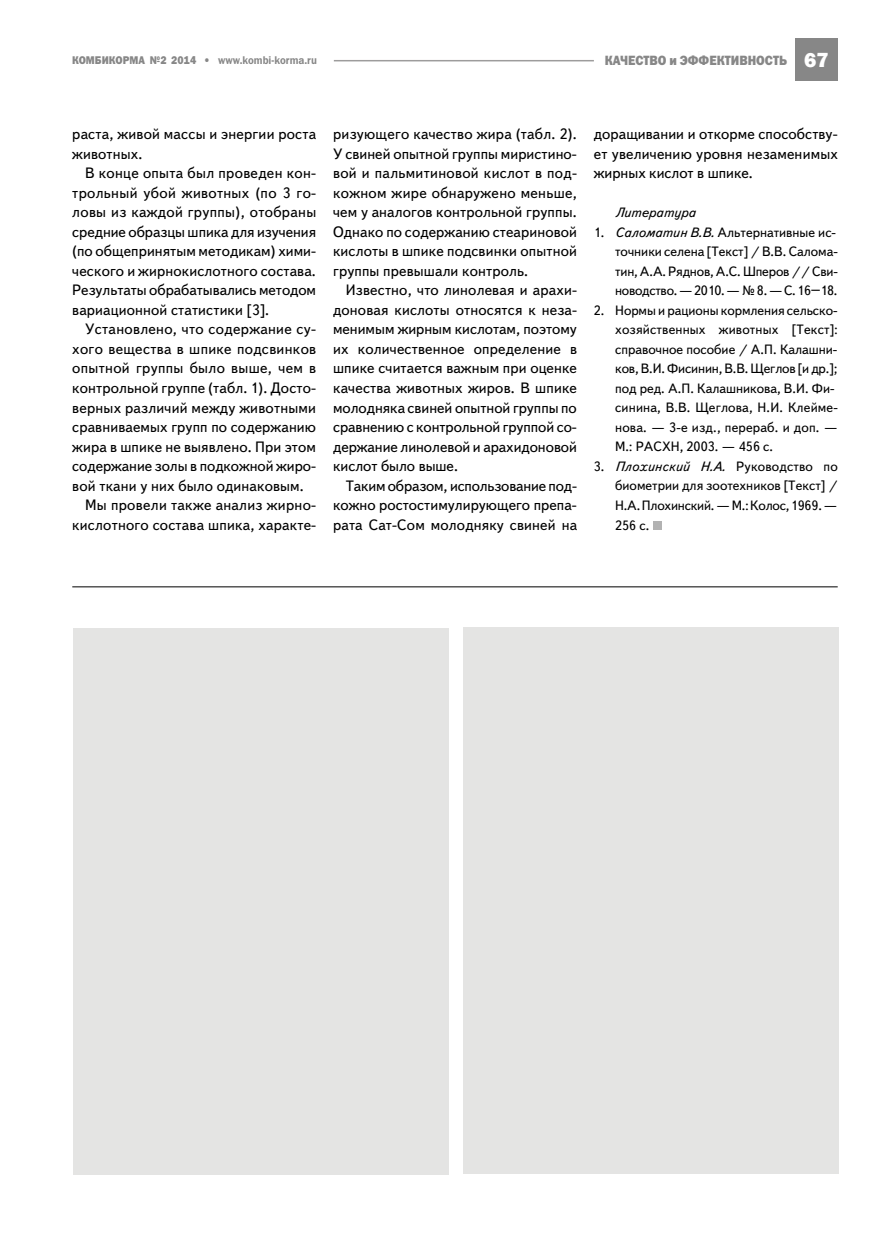
<style>
.page{position:relative;width:893px;height:1234px;background:#fff}
.page>*{position:absolute;margin:0;border:0;box-sizing:border-box;transform-origin:0 0}
.t1{font:15px/19.5px "Text Book C";letter-spacing:.01em;color:#000;text-align:justify}
.t2{font:13.5px/19.5px "Text Book C";color:#000}
.t3{font:13.5px "Franklin Gothic Heavy C";color:#878787;scale:.9 1}
.t4{font:italic 13.5px "Text Book C";color:#000}
.t5{font:11.25px "Franklin Gothic Demi C";color:#878787;scale:.9 1}
.t6{font:11.25px "Franklin Gothic Heavy C";color:#878787;scale:.9 1}
.s1{font-family:"Franklin Gothic Heavy C"}
.s2{font-family:"Franklin Gothic";font-weight:800;font-size:21px;color:#fff}
.s3{font-style:italic}
</style>
<div class="page">
<div style="left:795px;top:38px;width:43px;height:43px;background:#878787"></div>
<hr style="left:334px;top:60px;width:260px;height:1px;background:#9d9c9c">
<div style="left:463px;top:627px;width:375px;height:546px;background:#e4e4e3"></div>
<div style="left:653px;top:520px;width:8px;height:9px;background:#b2b2b2"></div>
<hr style="left:72px;top:586px;width:766px;height:1px;background:#000">
<div style="left:74px;top:627px;width:375px;height:547px;background:#e4e4e3"></div>
<p class="t6" style="left:72px;top:54px;width:42px">КОМБИКО</p>
<p class="t5" style="left:123px;top:54px;width:217px"><span class="s1">РМА №2 2014 •</span> www.kombi-korma.ru</p>
<p class="t3" style="left:605px;top:53px;width:250px">качество и эффективность <span class="s2">67</span></p>
<p class="t1" style="left:72px;top:125px;width:245px">раста, живой массы и энергии роста животных.</p>
<p class="t1" style="left:72px;top:164px;width:245px;text-indent:13px">В конце опыта был проведен кон&shy;трольный убой животных (по 3 го&shy;ловы из каждой группы), отобраны средние образцы шпика для изучения (по общепринятым методикам) хими&shy;ческого и жирнокислотного состава.<br>Результаты обрабатывались методом вариационной статистики [3].</p>
<p class="t1" style="left:85px;top:320px;width:233px">Установлено, что содержание су-</p>
<p class="t1" style="left:72px;top:339px;width:245px">хого вещества в шпике подсвинков</p>
<p class="t1" style="left:72px;top:359px;width:245px">опытной группы было выше, чем в</p>
<p class="t1" style="left:72px;top:378px;width:245px">контрольной группе (табл. 1). Досто-</p>
<p class="t1" style="left:72px;top:398px;width:245px">верных различий между животными</p>
<p class="t1" style="left:72px;top:417px;width:245px">сравниваемых групп по содержанию</p>
<p class="t1" style="left:72px;top:437px;width:245px">жира в шпике не выявлено. При этом</p>
<p class="t1" style="left:72px;top:456px;width:245px">содержание золы в подкожной жиро-</p>
<p class="t1" style="left:72px;top:476px;width:233px">вой ткани у них было одинаковым.</p>
<p class="t1" style="left:85px;top:495px;width:233px">Мы провели также анализ жирно-</p>
<p class="t1" style="left:72px;top:515px;width:245px">кислотного состава шпика, характе-</p>
<p class="t1" style="left:333px;top:125px;width:245px">ризующего качество жира (табл. 2).<br>У свиней опытной группы миристино&shy;вой и пальмитиновой кислот в под&shy;кожном жире обнаружено меньше, чем у аналогов контрольной группы.<br>Однако по содержанию стеариновой кислоты в шпике подсвинки опытной группы превышали контроль.</p>
<p class="t1" style="left:333px;top:281px;width:245px;text-indent:13px">Известно, что линолевая и арахи&shy;доновая кислоты относятся к неза&shy;менимым жирным кислотам, поэтому их количественное определение в шпике считается важным при оценке качества животных жиров. В шпике молодняка свиней опытной группы по сравнению с контрольной группой со&shy;держание линолевой и арахидоновой кислот было выше.</p>
<p class="t1" style="left:333px;top:476px;width:245px;text-indent:13px">Таким образом, использование под&shy;кожно ростостимулирующего препа&shy;рата Сат-Сом молодняку свиней на</p>
<p class="t1" style="left:594px;top:125px;width:245px">доращивании и откорме способству&shy;ет увеличению уровня незаменимых жирных кислот в шпике.</p>
<p class="t4" style="left:615px;top:205px;width:82px">Литература</p>
<p class="t2" style="left:615px;top:223px;width:224px;text-indent:-21px">1. <span class="s3">Саломатин В.В.</span> Альтернативные ис&shy;точники селена [Текст] / В.В. Салома&shy;тин, А.А. Ряднов, А.С. Шперов // Сви&shy;новодство. — 2010. — № 8. — С. 16–18.</p>
<p class="t2" style="left:615px;top:301px;width:224px;text-indent:-21px">2. Нормы и рационы кормления сельско&shy;хозяйственных животных [Текст]: справочное пособие / А.П. Калашни&shy;ков, В.И. Фисинин, В.В. Щеглов [и др.]; под ред. А.П. Калашникова, В.И. Фи&shy;синина, В.В. Щеглова, Н.И. Клейме&shy;нова. — 3-е изд., перераб. и доп. — М.: РАСХН, 2003. — 456 с.</p>
<p class="t2" style="left:615px;top:456px;width:224px;text-align:justify;text-indent:-21px">3. <span class="s3">Плохинский Н.А.</span> Руководство по биометрии для зоотехников [Текст] / Н.А. Плохинский. — М.: Колос, 1969. — 256 с.</p>
</div>
